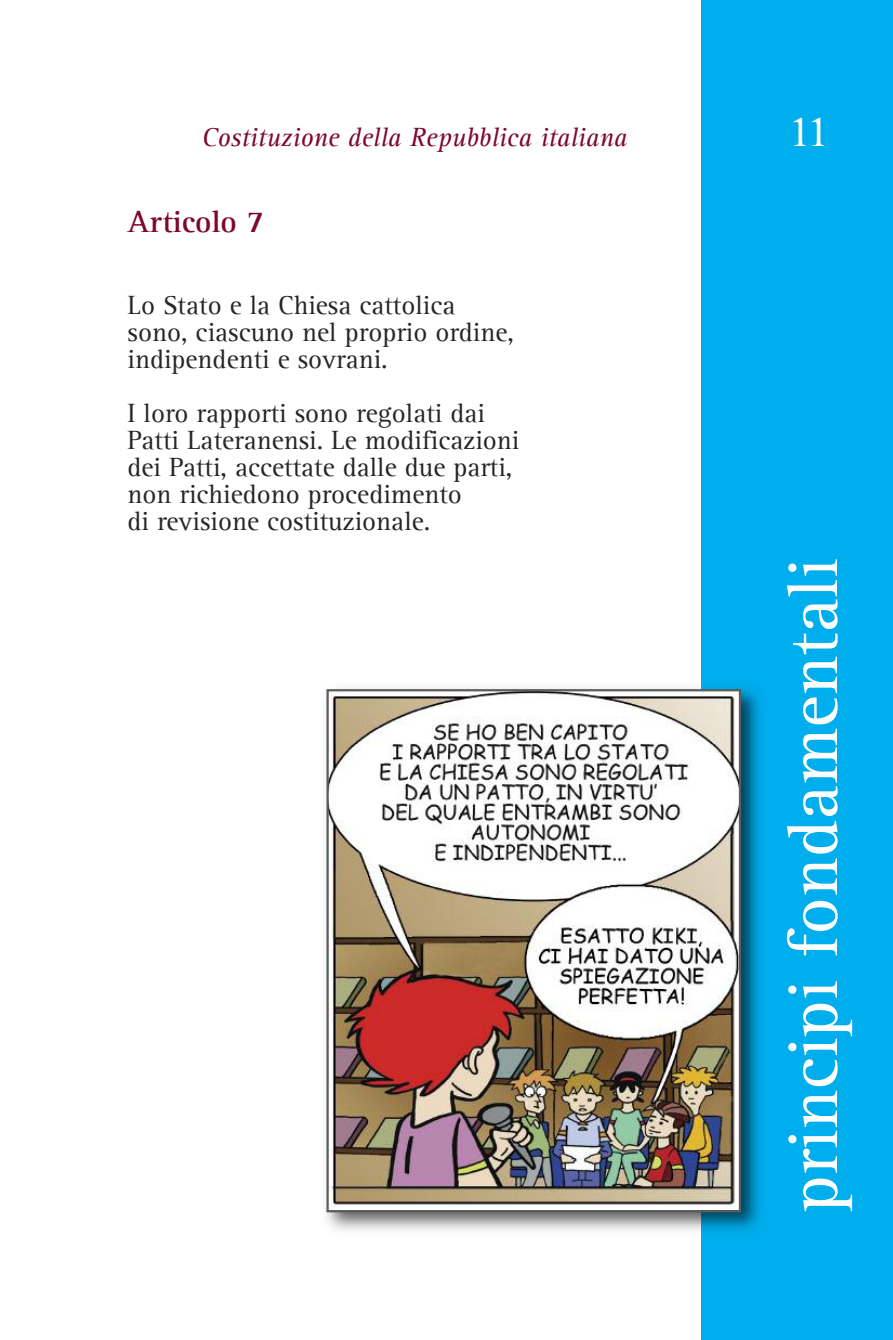
<style>
.page{position:relative;width:893px;height:1340px;background:#fff}
.page>*{position:absolute;margin:0;border:0;box-sizing:border-box;transform-origin:0 0}
.t1{font:72px "Agfa Rotis Serif";color:#fff}
.t2{font:45px "Agfa Rotis Serif";color:#fff}
.t3{font:700 31.5px "Agfa Rotis Serif";color:#7d0731}
.t4{font:27px/27px "Agfa Rotis Serif";color:#272627}
.t5{font:italic 27px "Agfa Rotis Serif";color:#7d0731}
</style>
<div class="page">
<div style="left:702px;top:0;width:191px;height:1339px;background:#00aded"></div>
<img style="left:326px;top:679px;width:434px;height:562px">
<img style="left:329px;top:692px;width:409px;height:517px">
<div style="left:326px;top:689px;width:415px;height:523px;border:2px solid #5d5c5d"></div>
<p class="t5" style="left:202px;top:122px;width:427px">Costituzione della Repubblica italiana</p>
<p class="t3" style="left:128px;top:203px;width:138px">Articolo 7</p>
<p class="t4" style="left:128px;top:292px;width:388px">Lo Stato e la Chiesa cattolica sono, ciascuno nel proprio ordine, indipendenti e sovrani.</p>
<p class="t4" style="left:128px;top:400px;width:393px">I loro rapporti sono regolati dai Patti Lateranensi. Le modificazioni dei Patti, accettate dalle due parti, non richiedono procedimento<br>di revisione costituzionale.</p>
<h2 class="t2" style="left:788px;top:106px;width:43px">11</h2>
<h1 class="t1" style="left:772px;top:1212px;width:655px;rotate:-90deg">principi fondamentali</h1>
</div>
